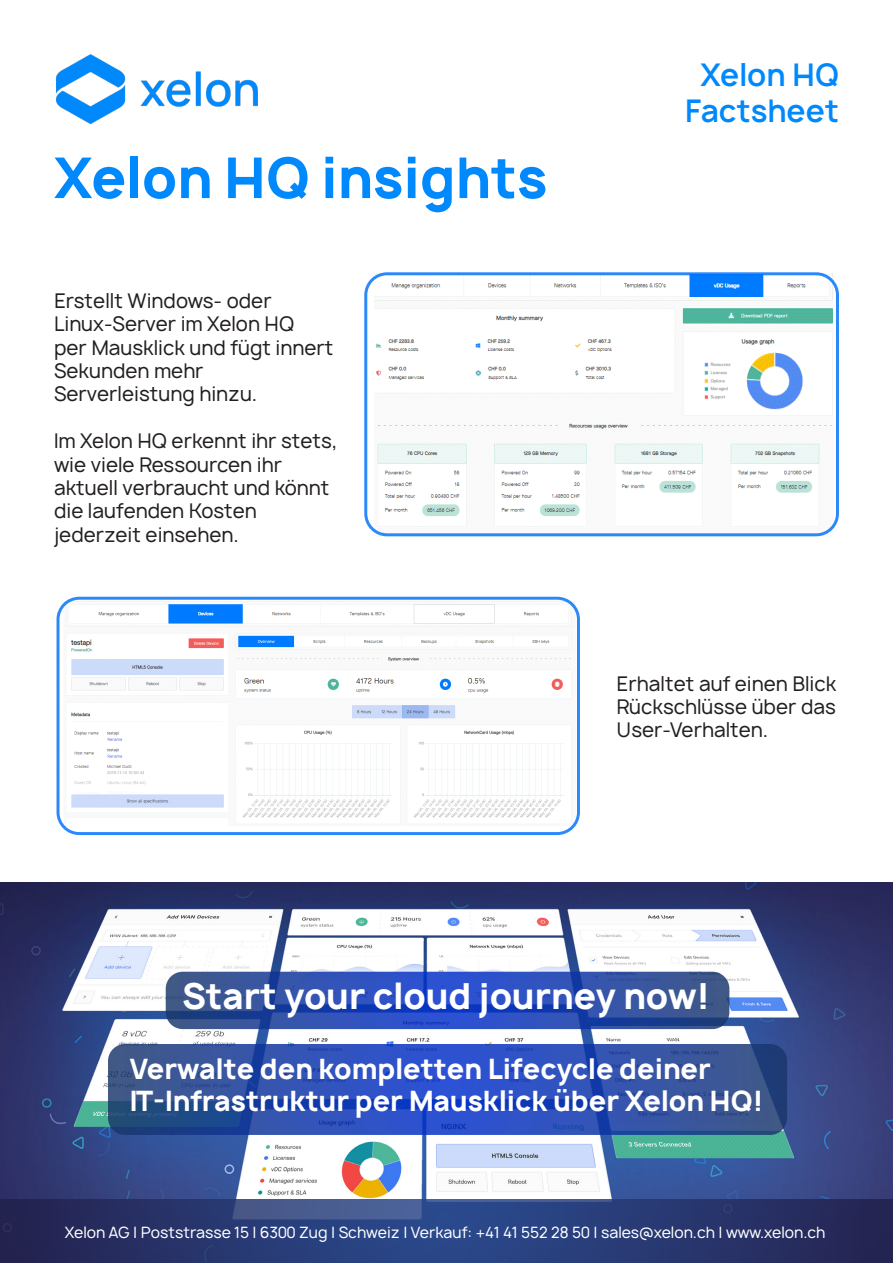
<style>
.page{position:relative;width:893px;height:1263px;background:#fff}
.page>*{position:absolute;margin:0;border:0;box-sizing:border-box;transform-origin:0 0}
.t1{font:700 54px "Manrope";color:#0089fc}
.t2{font:700 34.5px "Manrope";color:#fff}
.t3{font:600 30px "Manrope";color:#0089fc}
.t4{font:700 27px/32.4px "Manrope";color:#fff}
.t5{font:19.5px/23.4px "Manrope";color:#231f20}
.t6{font:15px "Manrope";color:#fff}
</style>
<div class="page">
<img style="left:57px;top:54px;width:201px;height:69px">
<img style="left:63px;top:602px;width:512px;height:223px">
<div style="left:57px;top:597px;width:523px;height:238px;border:3px solid #0071f9;border-radius:21px"></div>
<img style="left:374px;top:274px;width:459px;height:263px">
<div style="left:364px;top:272px;width:475px;height:264px;border:3px solid #0071f9;border-radius:21px"></div>
<img style="left:0;top:882px;width:893px;height:317px">
<svg style="left:108px;top:1044px;width:679px;height:91px;background:#2e4faa"></svg>
<svg style="left:166px;top:972px;width:563px;height:57px;background:#2e4fab"></svg>
<svg style="left:0;top:1199px;width:893px;height:64px;background:#2a3970"></svg>
<p class="t1" style="left:54px;top:141px;width:495px">Xelon HQ insights</p>
<p class="t5" style="left:54px;top:289px;width:219px">Erstellt Windows- oder</p>
<p class="t5" style="left:54px;top:312px;width:242px">Linux-Server im Xelon HQ</p>
<p class="t5" style="left:54px;top:336px;width:281px">per Mausklick und fügt innert</p>
<p class="t5" style="left:54px;top:359px;width:151px">Sekunden mehr</p>
<p class="t5" style="left:54px;top:382px;width:205px">Serverleistung hinzu.</p>
<p class="t5" style="left:54px;top:429px;width:285px">Im Xelon HQ erkennt ihr stets, wie viele Ressourcen ihr</p>
<p class="t5" style="left:54px;top:476px;width:277px">aktuell verbraucht und könnt die laufenden Kosten</p>
<p class="t5" style="left:54px;top:523px;width:186px">jederzeit einsehen.</p>
<p class="t3" style="left:700px;top:55px;width:140px">Xelon HQ</p>
<p class="t3" style="left:685px;top:91px;width:156px">Factsheet</p>
<p class="t5" style="left:617px;top:672px;width:221px;text-align:justify">Erhaltet auf einen Blick Rückschlüsse über das User-Verhalten.</p>
<p class="t2" style="left:183px;top:973px;width:529px">Start your cloud journey now!</p>
<p class="t4" style="left:130px;top:1053px;width:635px">Verwalte den kompletten Lifecycle deiner<br>IT-Infrastruktur per Mausklick über Xelon HQ!</p>
<p class="t6" style="left:65px;top:1222px;width:762px">Xelon AG | Poststrasse 15 | 6300 Zug | Schweiz | Verkauf: +41 41 552 28 50 | sales@xelon.ch | www.xelon.ch</p>
</div>
